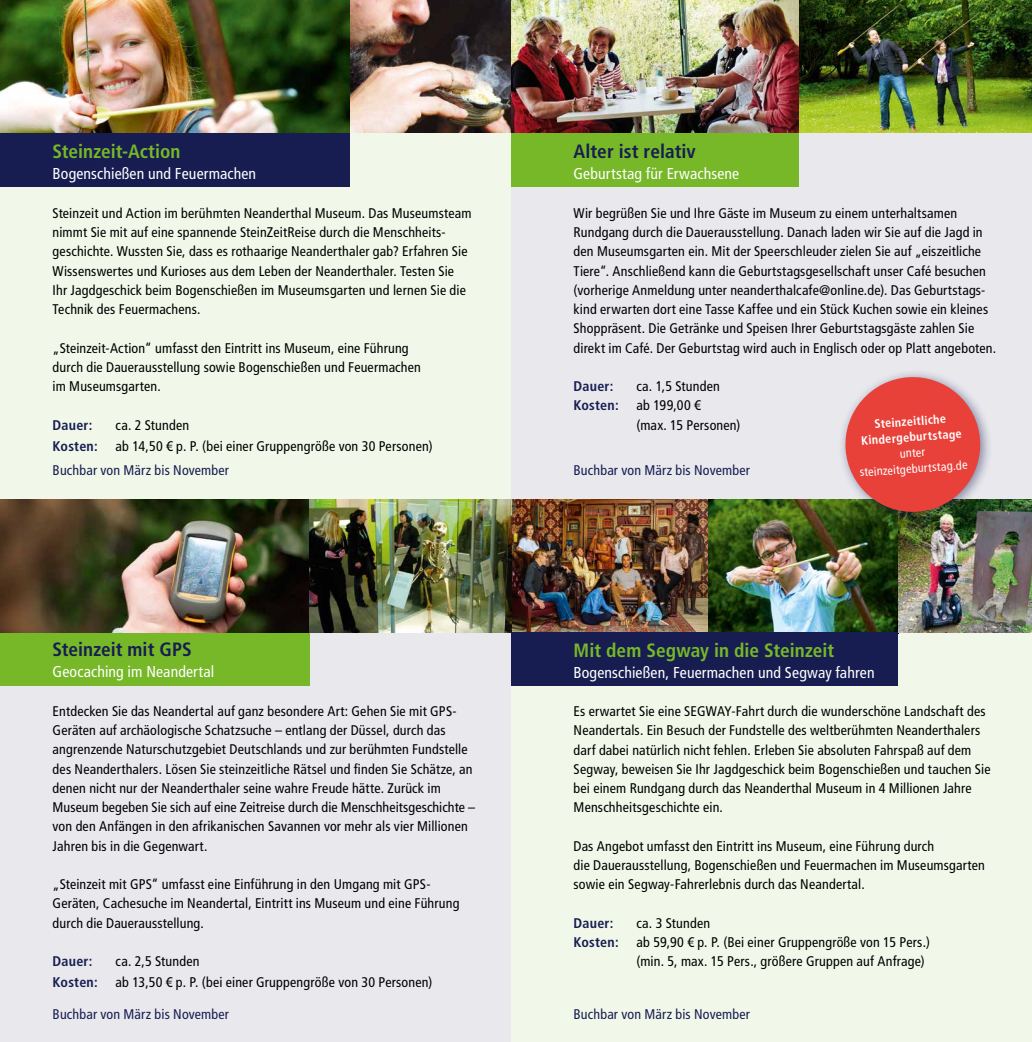
<style>
.page{position:relative;width:1032px;height:1042px;background:#fff}
.page>*{position:absolute;margin:0;border:0;box-sizing:border-box;transform-origin:0 0}
.t1{font:700 condensed 19.25px "Frutiger LT Std";color:#76b828}
.t2{font:700 condensed 19.25px "Frutiger LT Std";color:#171d51}
.t3{font:condensed 15.75px "Frutiger LT Std";letter-spacing:.01em;color:#fff}
.t4{font:condensed 14px/19.2px "Frutiger LT Std";letter-spacing:.01em;color:#000}
.t5{font:condensed 14px "Frutiger LT Std";letter-spacing:.01em;color:#171d51}
.t6{font:700 condensed 14px "Frutiger LT Std";letter-spacing:.015em;color:#171d51}
.t7{font:700 condensed 12.25px/15.8px "Frutiger LT Std";color:#fff;text-align:center}
.t8{font:condensed 12.25px/15.8px "Frutiger LT Std";color:#fff;text-align:center}
</style>
<div class="page">
<div style="left:511px;top:552px;width:521px;height:490px;background:#f1f8e9"></div>
<div style="left:0;top:499px;width:511px;height:543px;background:#e8e8ed"></div>
<div style="left:0;top:0;width:511px;height:499px;background:#f1f8e9"></div>
<div style="left:511px;top:0;width:521px;height:543px;background:#e8e8ed"></div>
<img style="left:0;top:499px;width:1032px;height:134px">
<img style="left:0;top:0;width:1032px;height:133px">
<div style="left:0;top:632px;width:310px;height:54px;background:#76b828"></div>
<div style="left:511px;top:632px;width:387px;height:54px;background:#171d51"></div>
<div style="left:0;top:133px;width:350px;height:54px;background:#171d51"></div>
<div style="left:511px;top:133px;width:288px;height:53px;background:#76b828"></div>
<div style="left:837px;top:369px;width:156px;height:156px;background:#171d51;opacity:.5"></div>
<svg style="left:843px;top:375px;width:139px;height:139px"></svg>
<h1 class="t1" style="left:53px;top:140px;width:129px">Steinzeit-Action</h1>
<p class="t3" style="left:53px;top:165px;width:205px">Bogenschießen und Feuermachen</p>
<p class="t4" style="left:53px;top:203px;width:420px">Steinzeit und Action im berühmten Neanderthal Museum. Das Museumsteam nimmt Sie mit auf eine spannende SteinZeitReise durch die Menschheits&shy;geschichte. Wussten Sie, dass es rothaarige Neanderthaler gab? Erfahren Sie Wissenswertes und Kurioses aus dem Leben der Neanderthaler. Testen Sie Ihr Jagdgeschick beim Bogenschießen im Museumsgarten und lernen Sie die Technik des Feuermachens.</p>
<p class="t4" style="left:53px;top:338px;width:370px">„Steinzeit-Action“ umfasst den Eintritt ins Museum, eine Führung durch die Dauerausstellung sowie Bogenschießen und Feuermachen im Museumsgarten.</p>
<p class="t6" style="left:53px;top:416px;width:41px">Dauer:</p>
<p class="t4" style="left:116px;top:415px;width:75px">ca. 2 Stunden</p>
<p class="t6" style="left:53px;top:437px;width:47px">Kosten:</p>
<p class="t4" style="left:116px;top:436px;width:319px">ab 14,50 € p. P. (bei einer Gruppengröße von 30 Personen)</p>
<p class="t5" style="left:53px;top:462px;width:178px">Buchbar von März bis November</p>
<h1 class="t2" style="left:53px;top:638px;width:141px">Steinzeit mit GPS</h1>
<p class="t3" style="left:53px;top:662px;width:163px">Geocaching im Neandertal</p>
<p class="t4" style="left:53px;top:701px;width:424px">Entdecken Sie das Neandertal auf ganz besondere Art: Gehen Sie mit GPS-Geräten auf archäologische Schatzsuche – entlang der Düssel, durch das angrenzende Naturschutzgebiet Deutschlands und zur berühmten Fundstelle des Neanderthalers. Lösen Sie steinzeitliche Rätsel und finden Sie Schätze, an denen nicht nur der Neanderthaler seine wahre Freude hätte. Zurück im Museum begeben Sie sich auf eine Zeitreise durch die Menschheitsgeschichte – von den Anfängen in den afrikanischen Savannen vor mehr als vier Millionen Jahren bis in die Gegenwart.</p>
<p class="t4" style="left:53px;top:874px;width:408px">„Steinzeit mit GPS“ umfasst eine Einführung in den Umgang mit GPS-<br>Geräten, Cachesuche im Neandertal, Eintritt ins Museum und eine Führung durch die Dauerausstellung.</p>
<p class="t6" style="left:53px;top:953px;width:41px">Dauer:</p>
<p class="t4" style="left:116px;top:951px;width:85px">ca. 2,5 Stunden</p>
<p class="t6" style="left:53px;top:974px;width:47px">Kosten:</p>
<p class="t4" style="left:116px;top:972px;width:318px">ab 13,50 € p. P. (bei einer Gruppengröße von 30 Personen)</p>
<p class="t5" style="left:53px;top:1006px;width:178px">Buchbar von März bis November</p>
<h1 class="t2" style="left:573px;top:140px;width:124px">Alter ist relativ</h1>
<p class="t3" style="left:573px;top:165px;width:167px">Geburtstag für Erwachsene</p>
<p class="t4" style="left:573px;top:203px;width:424px">Wir begrüßen Sie und Ihre Gäste im Museum zu einem unterhaltsamen Rundgang durch die Dauerausstellung. Danach laden wir Sie auf die Jagd in den Museumsgarten ein. Mit der Speerschleuder zielen Sie auf „eiszeitliche Tiere“. Anschließend kann die Geburtstagsgesellschaft unser Café besuchen (vorherige Anmeldung unter neanderthalcafe@online.de). Das Geburtstags&shy;kind erwarten dort eine Tasse Kaffee und ein Stück Kuchen sowie ein kleines Shoppräsent. Die Getränke und Speisen Ihrer Geburtstagsgäste zahlen Sie direkt im Café. Der Geburtstag wird auch in Englisch oder op Platt angeboten.</p>
<p class="t6" style="left:573px;top:378px;width:41px">Dauer:</p>
<p class="t4" style="left:636px;top:377px;width:85px">ca. 1,5 Stunden</p>
<p class="t6" style="left:573px;top:397px;width:47px">Kosten:</p>
<p class="t4" style="left:636px;top:396px;width:105px">ab 199,00 €<br>(max. 15 Personen)</p>
<p class="t5" style="left:573px;top:462px;width:178px">Buchbar von März bis November</p>
<p class="t7" style="left:859px;top:417px;width:102px;rotate:-4deg">Steinzeitliche<br>Kindergeburtstage</p>
<p class="t8" style="left:858px;top:449px;width:109px;rotate:-4deg">unter steinzeitgeburtstag.de</p>
<h1 class="t1" style="left:573px;top:638px;width:262px">Mit dem Segway in die Steinzeit</h1>
<p class="t3" style="left:573px;top:663px;width:302px">Bogenschießen, Feuermachen und Segway fahren</p>
<p class="t4" style="left:573px;top:701px;width:419px">Es erwartet Sie eine SEGWAY-Fahrt durch die wunderschöne Landschaft des Neandertals. Ein Besuch der Fundstelle des weltberühmten Neanderthalers darf dabei natürlich nicht fehlen. Erleben Sie absoluten Fahrspaß auf dem Segway, beweisen Sie Ihr Jagdgeschick beim Bogenschießen und tauchen Sie bei einem Rundgang durch das Neanderthal Museum in 4 Millionen Jahre Menschheitsgeschichte ein.</p>
<p class="t4" style="left:573px;top:836px;width:413px">Das Angebot umfasst den Eintritt ins Museum, eine Führung durch<br>die Dauerausstellung, Bogenschießen und Feuermachen im Museumsgarten sowie ein Segway-Fahrerlebnis durch das Neandertal.</p>
<p class="t6" style="left:573px;top:914px;width:41px">Dauer:</p>
<p class="t4" style="left:636px;top:913px;width:75px">ca. 3 Stunden</p>
<p class="t6" style="left:573px;top:934px;width:47px">Kosten:</p>
<p class="t4" style="left:636px;top:932px;width:295px">ab 59,90 € p. P. (Bei einer Gruppengröße von 15 Pers.) (min. 5, max. 15 Pers., größere Gruppen auf Anfrage)</p>
<p class="t5" style="left:573px;top:1006px;width:178px">Buchbar von März bis November</p>
</div>
